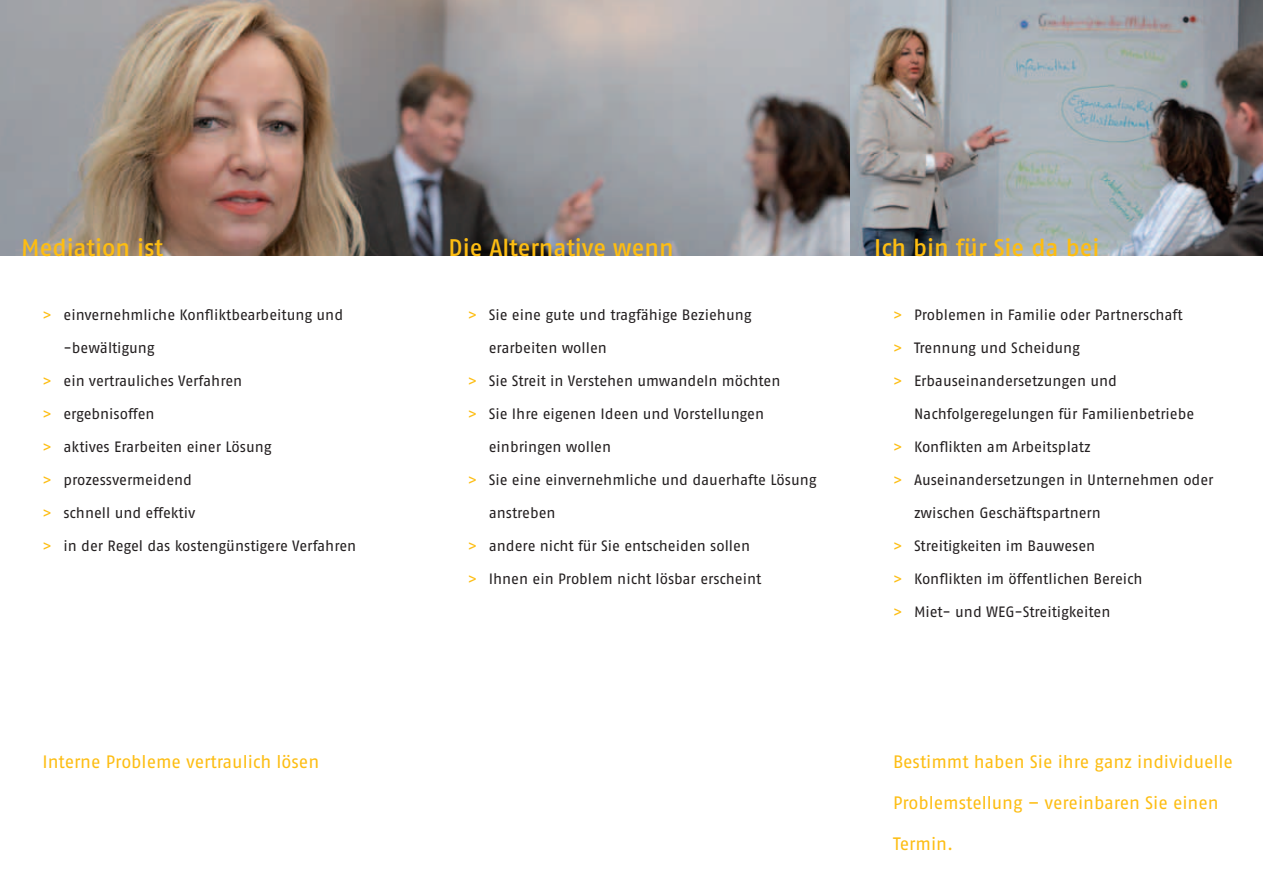
<style>
.page{position:relative;width:1263px;height:893px;background:#fff}
.page>*{position:absolute;margin:0;border:0;box-sizing:border-box;transform-origin:0 0}
.t1{font:24px "Fago No Med";letter-spacing:-.005em;color:#fdbd12}
.t2{font:18px "Fago No";letter-spacing:-.005em;color:#fdbd12}
.t3{font:15px "Fago No";letter-spacing:-.005em;color:#231f20}
.s1{color:#fdbd12}
</style>
<div class="page">
<img style="left:0;top:0;width:850px;height:256px">
<img style="left:850px;top:0;width:413px;height:256px">
<h1 class="t1" style="left:21px;top:234px;width:143px">Mediation ist</h1>
<h1 class="t1" style="left:449px;top:234px;width:226px">Die Alternative wenn</h1>
<h1 class="t1" style="left:874px;top:234px;width:227px">Ich bin für Sie da bei</h1>
<p class="t3" style="left:43px;top:306px;width:302px"><span class="s1">&gt;</span> einvernehmliche Konfliktbearbeitung und</p>
<p class="t3" style="left:64px;top:339px;width:93px">-bewältigung</p>
<p class="t3" style="left:43px;top:372px;width:201px"><span class="s1">&gt;</span> ein vertrauliches Verfahren</p>
<p class="t3" style="left:43px;top:405px;width:114px"><span class="s1">&gt;</span> ergebnisoffen</p>
<p class="t3" style="left:43px;top:438px;width:231px"><span class="s1">&gt;</span> aktives Erarbeiten einer Lösung</p>
<p class="t3" style="left:43px;top:471px;width:151px"><span class="s1">&gt;</span> prozessvermeidend</p>
<p class="t3" style="left:43px;top:504px;width:154px"><span class="s1">&gt;</span> schnell und effektiv</p>
<p class="t3" style="left:43px;top:537px;width:315px"><span class="s1">&gt;</span> in der Regel das kostengünstigere Verfahren</p>
<p class="t3" style="left:468px;top:306px;width:285px"><span class="s1">&gt;</span> Sie eine gute und tragfähige Beziehung</p>
<p class="t3" style="left:489px;top:339px;width:120px">erarbeiten wollen</p>
<p class="t3" style="left:468px;top:372px;width:314px"><span class="s1">&gt;</span> Sie Streit in Verstehen umwandeln möchten</p>
<p class="t3" style="left:468px;top:405px;width:298px"><span class="s1">&gt;</span> Sie Ihre eigenen Ideen und Vorstellungen</p>
<p class="t3" style="left:489px;top:438px;width:124px">einbringen wollen</p>
<p class="t3" style="left:468px;top:471px;width:350px"><span class="s1">&gt;</span> Sie eine einvernehmliche und dauerhafte Lösung</p>
<p class="t3" style="left:489px;top:504px;width:68px">anstreben</p>
<p class="t3" style="left:468px;top:537px;width:284px"><span class="s1">&gt;</span> andere nicht für Sie entscheiden sollen</p>
<p class="t3" style="left:468px;top:570px;width:295px"><span class="s1">&gt;</span> Ihnen ein Problem nicht lösbar erscheint</p>
<p class="t3" style="left:893px;top:306px;width:291px"><span class="s1">&gt;</span> Problemen in Familie oder Partnerschaft</p>
<p class="t3" style="left:893px;top:339px;width:188px"><span class="s1">&gt;</span> Trennung und Scheidung</p>
<p class="t3" style="left:893px;top:372px;width:226px"><span class="s1">&gt;</span> Erbauseinandersetzungen und</p>
<p class="t3" style="left:914px;top:405px;width:282px">Nachfolgeregelungen für Familienbetriebe</p>
<p class="t3" style="left:893px;top:438px;width:199px"><span class="s1">&gt;</span> Konflikten am Arbeitsplatz</p>
<p class="t3" style="left:893px;top:471px;width:322px"><span class="s1">&gt;</span> Auseinandersetzungen in Unternehmen oder</p>
<p class="t3" style="left:914px;top:504px;width:188px">zwischen Geschäftspartnern</p>
<p class="t3" style="left:893px;top:537px;width:204px"><span class="s1">&gt;</span> Streitigkeiten im Bauwesen</p>
<p class="t3" style="left:893px;top:570px;width:251px"><span class="s1">&gt;</span> Konflikten im öffentlichen Bereich</p>
<p class="t3" style="left:893px;top:603px;width:219px"><span class="s1">&gt;</span> Miet- und WEG-Streitigkeiten</p>
<p class="t2" style="left:43px;top:752px;width:278px">Interne Probleme vertraulich lösen</p>
<p class="t2" style="left:893px;top:752px;width:342px">Bestimmt haben Sie ihre ganz individuelle</p>
<p class="t2" style="left:893px;top:793px;width:327px">Problemstellung – vereinbaren Sie einen</p>
<p class="t2" style="left:893px;top:834px;width:62px">Termin.</p>
</div>
